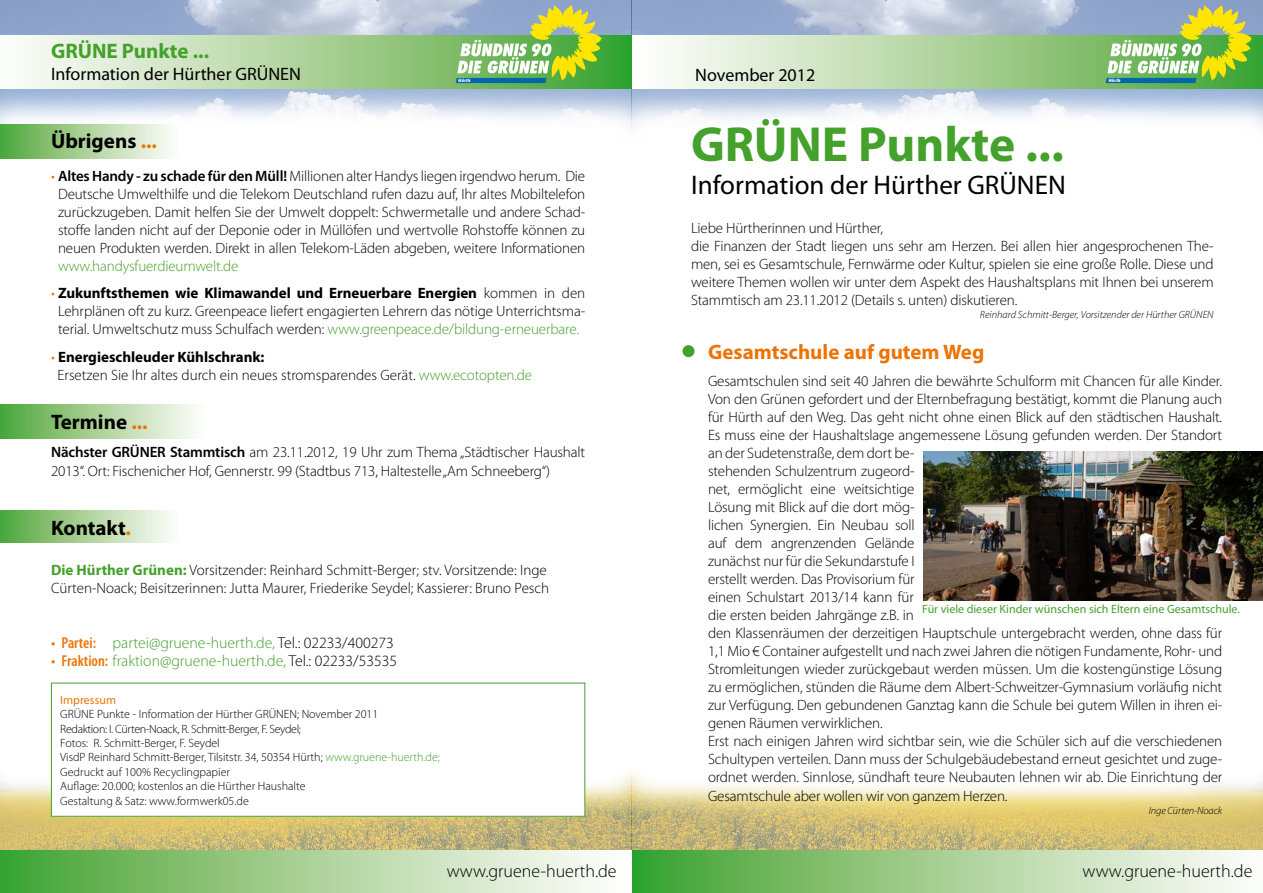
<style>
.page{position:relative;width:1263px;height:893px;background:#fff}
.page>*{position:absolute;margin:0;border:0;box-sizing:border-box;transform-origin:0 0}
.t1{font:700 49.5px "Myriad Pro";color:#44a12b}
.t2{font:27px "Myriad Pro";color:#000}
.t3{font:700 21px "Myriad Pro";color:#000}
.t4{font:700 21px "Myriad Pro";color:#ec7405}
.t5{font:700 21px "Myriad Pro";color:#44a12b}
.t6{font:300 18px "Myriad Pro";color:#000}
.t7{font:18px "Myriad Pro";color:#000}
.t8{font:300 15.75px "Myriad Pro";color:#44a12b}
.t9{font:300 15px/18px "Myriad Pro";letter-spacing:-.01em;color:#000}
.t10{font:300 15px "Myriad Pro";letter-spacing:-.01em;color:#44a12b}
.t11{font:300 12px/14.4px "Myriad Pro";letter-spacing:-.005em;color:#000}
.t12{font:12px "Myriad Pro";color:#44a12b}
.t13{font:12px "Myriad Pro";color:#ec7405}
.t14{font:italic 300 10.5px "Myriad Pro";color:#000}
.t15{font:italic 900 4.35px "Benton Sans Cond";color:#fff}
.s1{color:#ec7405}
.s2{font-weight:600}
.s3{font-weight:700}
.s4{color:#44a12b}
.s5{font-weight:700;color:#44a12b}
.s6{font-weight:600;font-stretch:condensed;color:#ec7405}
.s7{color:#000}
</style>
<div class="page">
<img style="left:923px;top:452px;width:340px;height:149px">
<img style="left:0;top:0;width:1263px;height:130px">
<img style="left:0;top:752px;width:1263px;height:98px">
<div style="left:631px;top:35px;width:632px;height:53px;background:linear-gradient(to right,#fff,#45a235)"></div>
<svg style="left:632px;top:850px;width:607px;height:43px;background:#a0ce92"></svg>
<svg style="left:0;top:850px;width:595px;height:43px;background:#a2cf94"></svg>
<div style="left:0;top:124px;width:181px;height:34px;background:linear-gradient(to right,#53a73c,#fff)"></div>
<svg style="left:0;top:35px;width:631px;height:53px;background:#b6d8a8"></svg>
<div style="left:51px;top:683px;width:534px;height:133px;background:#fff"></div>
<div style="left:51px;top:683px;width:534px;height:134px;border:1px solid #44a12b"></div>
<div style="left:0;top:510px;width:181px;height:32px;background:linear-gradient(to right,#53a73c,#fff)"></div>
<div style="left:682px;top:345px;width:12px;height:12px;background:#44a12b;border-radius:50%"></div>
<div style="left:0;top:405px;width:207px;height:34px;background:linear-gradient(to right,#51a73a,#fff)"></div>
<svg style="left:1106px;top:5px;width:146px;height:78px;background:#9bbd7e"></svg>
<svg style="left:456px;top:5px;width:146px;height:78px;background:#9dbf80"></svg>
<h3 class="t5" style="left:51px;top:40px;width:160px">GRÜNE Punkte ...</h3>
<p class="t7" style="left:51px;top:64px;width:251px">Information der Hürther GRÜNEN</p>
<p class="t7" style="left:695px;top:66px;width:122px">November 2012</p>
<p class="t15" style="left:458px;top:78px;width:14px">Hürth</p>
<p class="t15" style="left:1108px;top:78px;width:14px">Hürth</p>
<h3 class="t3" style="left:51px;top:130px;width:108px">Übrigens <span class="s1">...</span></h3>
<p class="t9" style="left:51px;top:167px;width:536px;text-align:center"><span class="s1">•</span> <span class="s2">Altes Handy - zu schade für den Müll!</span> Millionen alter Handys liegen irgendwo herum. Die Deutsche Umwelthilfe und die Telekom Deutschland rufen dazu auf, Ihr altes Mobiltelefon zurückzugeben. Damit helfen Sie der Umwelt doppelt: Schwermetalle und andere Schad&shy;stoffe landen nicht auf der Deponie oder in Müllöfen und wertvolle Rohstoffe können zu neuen Produkten werden. Direkt in allen Telekom-Läden abgeben, weitere Informationen</p>
<p class="t10" style="left:58px;top:258px;width:182px">www.handysfuerdieumwelt.de</p>
<p class="t9" style="left:51px;top:284px;width:536px;text-align:center"><span class="s1">•</span> <span class="s3">Zukunftsthemen wie Klimawandel und Erneuerbare Energien</span> kommen in den<br>Lehrplänen oft zu kurz. Greenpeace liefert engagierten Lehrern das nötige Unterrichtsma&shy;terial. Umweltschutz muss Schulfach werden: <span class="s4">www.greenpeace.de/bildung-erneuerbare.</span></p>
<p class="t9" style="left:58px;top:349px;width:476px;text-indent:-7px"><span class="s1">•</span> <span class="s3">Energieschleuder Kühlschrank:<br></span>Ersetzen Sie Ihr altes durch ein neues stromsparendes Gerät. <span class="s4">www.ecotopten.de</span></p>
<h3 class="t3" style="left:51px;top:410px;width:98px">Termine <span class="s1">...</span></h3>
<p class="t9" style="left:51px;top:443px;width:536px;line-height:18.9px"><span class="s2">Nächster GRÜNER Stammtisch</span> am 23.11.2012, 19 Uhr zum Thema „Städtischer Haushalt<br>2013“. Ort: Fischenicher Hof, Gennerstr. 99 (Stadtbus 713, Haltestelle „Am Schneeberg“)</p>
<h3 class="t3" style="left:51px;top:516px;width:82px">Kontakt<span class="s1">.</span></h3>
<p class="t9" style="left:51px;top:561px;width:500px"><span class="s5">Die Hürther Grünen:</span> Vorsitzender: Reinhard Schmitt-Berger; stv. Vorsitzende: Inge<br>Cürten-Noack; Beisitzerinnen: Jutta Maurer, Friederike Seydel; Kassierer: Bruno Pesch</p>
<p class="t8" style="left:51px;top:634px;width:344px"><span class="s6">• Partei:</span> partei@gruene-huerth.de, <span class="s7">Tel.: 02233/400273</span></p>
<p class="t8" style="left:51px;top:652px;width:348px"><span class="s6">• Fraktion:</span> fraktion@gruene-huerth.de, <span class="s7">Tel.: 02233/53535</span></p>
<p class="t13" style="left:60px;top:693px;width:57px">Impressum</p>
<p class="t11" style="left:60px;top:707px;width:381px">GRÜNE Punkte - Information der Hürther GRÜNEN; November 2011<br>Redaktion: I. Cürten-Noack, R. Schmitt-Berger, F. Seydel;<br>Fotos: R. Schmitt-Berger, F. Seydel<br>VisdP Reinhard Schmitt-Berger, Tilsitstr. 34, 50354 Hürth; <span class="s4">www.gruene-huerth.de; </span>Gedruckt auf 100% Recyclingpapier<br>Auflage: 20.000; kostenlos an die Hürther Haushalte<br>Gestaltung &amp; Satz: www.formwerk05.de</p>
<h1 class="t1" style="left:691px;top:117px;width:374px">GRÜNE Punkte ...</h1>
<h2 class="t2" style="left:691px;top:170px;width:376px">Information der Hürther GRÜNEN</h2>
<p class="t9" style="left:691px;top:220px;width:524px">Liebe Hürtherinnen und Hürther,<br>die Finanzen der Stadt liegen uns sehr am Herzen. Bei allen hier angesprochenen The&shy;men, sei es Gesamtschule, Fernwärme oder Kultur, spielen sie eine große Rolle. Diese und weitere Themen wollen wir unter dem Aspekt des Haushaltsplans mit Ihnen bei unserem Stammtisch am 23.11.2012 (Details s. unten) diskutieren.</p>
<p class="t14" style="left:980px;top:309px;width:235px">Reinhard Schmitt-Berger, Vorsitzender der Hürther GRÜNEN</p>
<h3 class="t4" style="left:708px;top:340px;width:278px">Gesamtschule auf gutem Weg</h3>
<p class="t9" style="left:708px;top:372px;width:516px">Gesamtschulen sind seit 40 Jahren die bewährte Schulform mit Chancen für alle Kinder.<br>Von den Grünen gefordert und der Elternbefragung bestätigt, kommt die Planung auch für Hürth auf den Weg. Das geht nicht ohne einen Blick auf den städtischen Haushalt.<br>Es muss eine der Haushaltslage angemessene Lösung gefunden werden. Der Standort an der Sudetenstraße, dem dort be-<br>stehenden Schulzentrum zugeord-<br>net, ermöglicht eine weitsichtige<br>Lösung mit Blick auf die dort mög-<br>lichen Synergien. Ein Neubau soll<br>auf dem angrenzenden Gelände<br>zunächst nur für die Sekundarstufe I<br>erstellt werden. Das Provisorium für<br>einen Schulstart 2013/14 kann für<br>die ersten beiden Jahrgänge z.B. in<br>den Klassenräumen der derzeitigen Hauptschule untergebracht werden, ohne dass für 1,1 Mio € Container aufgestellt und nach zwei Jahren die nötigen Fundamente, Rohr- und Stromleitungen wieder zurückgebaut werden müssen. Um die kostengünstige Lösung zu ermöglichen, stünden die Räume dem Albert-Schweitzer-Gymnasium vorläufig nicht zur Verfügung. Den gebundenen Ganztag kann die Schule bei gutem Willen in ihren ei&shy;genen Räumen verwirklichen.<br>Erst nach einigen Jahren wird sichtbar sein, wie die Schüler sich auf die verschiedenen Schultypen verteilen. Dann muss der Schulgebäudebestand erneut gesichtet und zuge&shy;ordnet werden. Sinnlose, sündhaft teure Neubauten lehnen wir ab. Die Einrichtung der Gesamtschule aber wollen wir von ganzem Herzen.</p>
<p class="t14" style="left:1149px;top:805px;width:75px">Inge Cürten-Noack</p>
<p class="t12" style="left:922px;top:603px;width:319px">Für viele dieser Kinder wünschen sich Eltern eine Gesamtschule.</p>
<p class="t6" style="left:447px;top:861px;width:171px">www.gruene-huerth.de</p>
<p class="t6" style="left:1082px;top:861px;width:171px">www.gruene-huerth.de</p>
</div>
